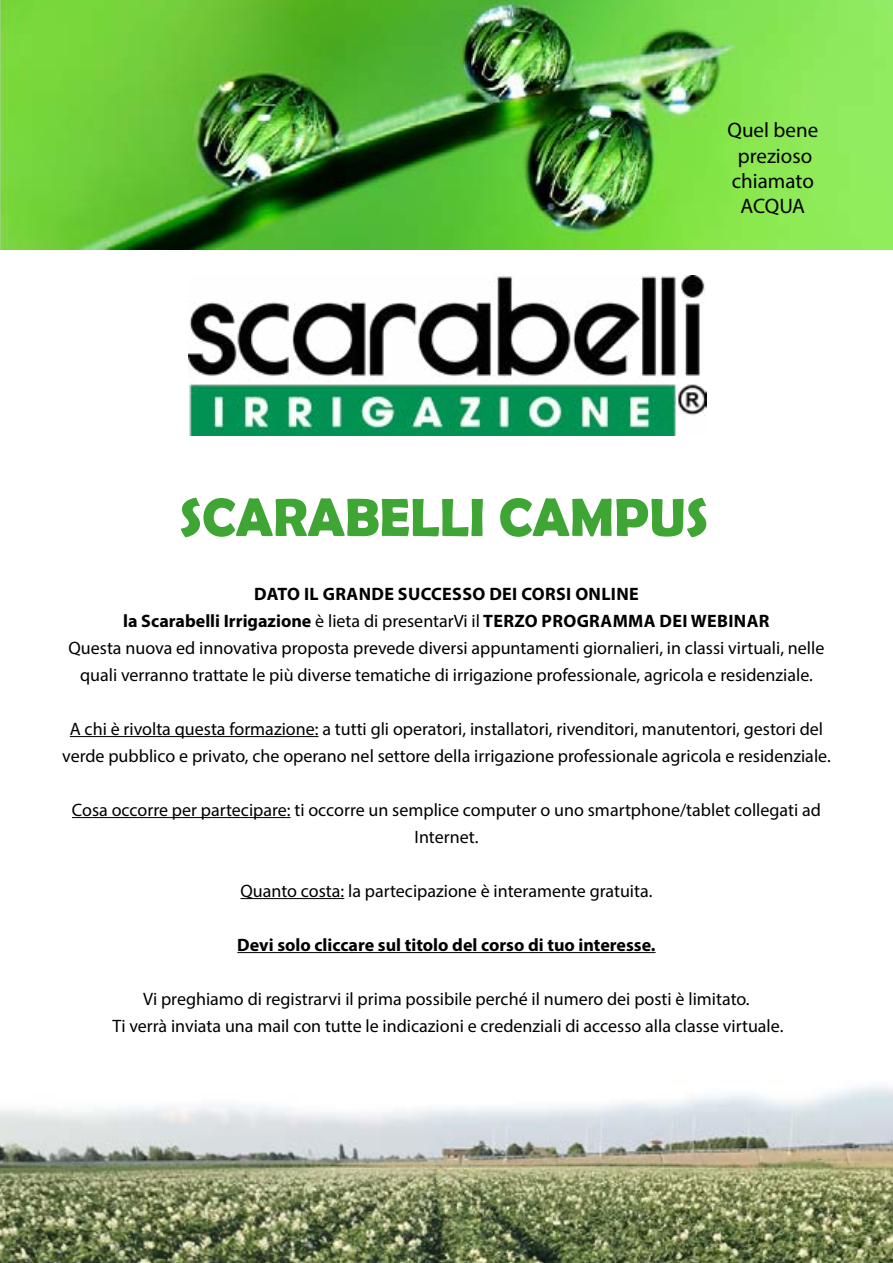
<style>
.page{position:relative;width:893px;height:1263px;background:#fff}
.page>*{position:absolute;margin:0;border:0;box-sizing:border-box;transform-origin:0 0}
.t1{font:700 54px "Berlin Sans FB Demi";color:#3fa535}
.t2{font:21px/25.2px "Myriad Pro";color:#000;text-align:center}
.t3{font:18px/27px "Myriad Pro";color:#000;text-align:center}
.t4{font:700 18px "Myriad Pro";color:#000}
.s1{font-weight:700}
</style>
<div class="page">
<img style="left:0;top:0;width:893px;height:250px">
<img style="left:0;top:1085px;width:893px;height:178px">
<hr style="left:70px;top:736px;width:249px;height:1px;background:#000">
<hr style="left:72px;top:817px;width:219px;height:1px;background:#000">
<hr style="left:240px;top:898px;width:104px;height:1px;background:#000">
<hr style="left:237px;top:952px;width:419px;height:1px;background:#000">
<img style="left:189px;top:275px;width:517px;height:161px">
<p class="t2" style="left:727px;top:117px;width:92px">Quel bene prezioso chiamato<br>ACQUA</p>
<h1 class="t1" style="left:180px;top:486px;width:530px">SCARABELLI CAMPUS</h1>
<p class="t3" style="left:68px;top:580px;width:757px"><span class="s1">DATO IL GRANDE SUCCESSO DEI CORSI ONLINE<br>la Scarabelli Irrigazione</span> è lieta di presentarVi il <span class="s1">TERZO PROGRAMMA DEI WEBINAR<br></span>Questa nuova ed innovativa proposta prevede diversi appuntamenti giornalieri, in classi virtuali, nelle quali verranno trattate le più diverse tematiche di irrigazione professionale, agricola e residenziale.</p>
<p class="t3" style="left:62px;top:715px;width:770px">A chi è rivolta questa formazione: a tutti gli operatori, installatori, rivenditori, manutentori, gestori del verde pubblico e privato, che operano nel settore della irrigazione professionale agricola e residenziale.</p>
<p class="t3" style="left:72px;top:796px;width:750px">Cosa occorre per partecipare: ti occorre un semplice computer o uno smartphone/tablet collegati ad<br>Internet.</p>
<p class="t3" style="left:240px;top:877px;width:414px">Quanto costa: la partecipazione è interamente gratuita.</p>
<p class="t4" style="left:237px;top:933px;width:420px">Devi solo cliccare sul titolo del corso di tuo interesse.</p>
<p class="t3" style="left:113px;top:985px;width:672px">Vi preghiamo di registrarvi il prima possibile perché il numero dei posti è limitato.<br>Ti verrà inviata una mail con tutte le indicazioni e credenziali di accesso alla classe virtuale.</p>
</div>
